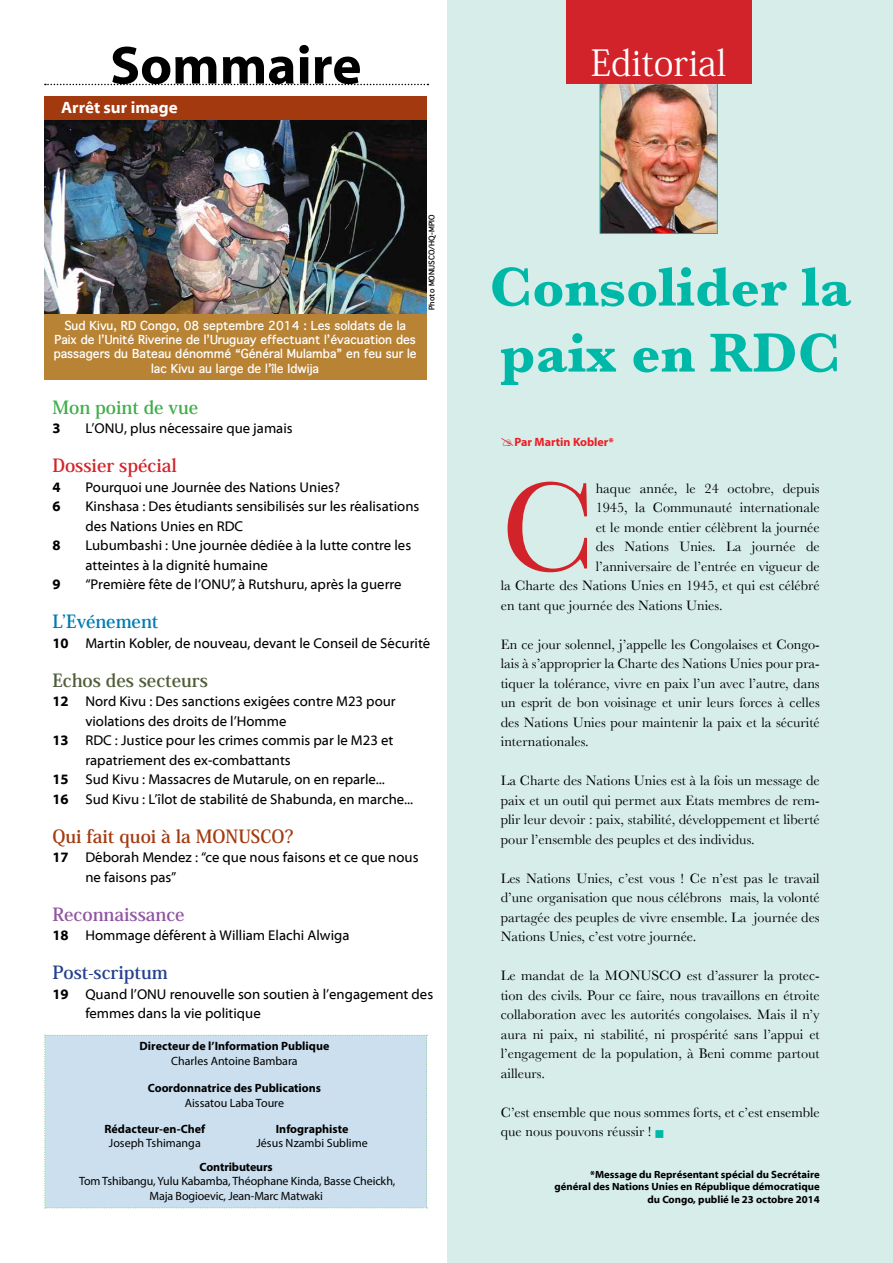
<style>
.page{position:relative;width:893px;height:1263px;background:#fff}
.page>*{position:absolute;margin:0;border:0;box-sizing:border-box;transform-origin:0 0}
.t1{font:132px "Baskerville";color:#d2232a}
.t2{font:700 57px/66px "Baskerville";color:#00b8a8}
.t3{font:700 54px "Myriad Web Pro";color:#000}
.t4{font:36px "Koz Min Pro";color:#fff}
.t5{font:700 18px "Koz Min Pro";color:#a33a0f}
.t6{font:700 18px "Koz Min Pro";color:#505c39}
.t7{font:700 18px "Koz Min Pro";color:#d2232a}
.t8{font:700 18px "Koz Min Pro";color:#9055a2}
.t9{font:700 18px "Koz Min Pro";color:#41ad49}
.t10{font:700 18px "Koz Min Pro";color:#25408f}
.t11{font:700 18px "Koz Min Pro";color:#007cb2}
.t12{font:700 16.5px "Myriad Web Pro";color:#fff}
.t13{font:14.25px/19.5px "Baskerville";color:#000;text-align:justify}
.t14{font:14.25px/19.5px "Myriad Web Pro";color:#000}
.t15{font:700 14.25px "Myriad Web Pro";color:#000}
.t16{font:700 12px/14.4px "Thonburi";letter-spacing:-.01em;color:#fff;text-align:center}
.t17{font:12px/14.4px "Myriad Pro";letter-spacing:-.005em;color:#000;text-align:center}
.t18{font:700 12px "Myriad Pro";color:#000}
.t19{font:700 12px "Myriad Pro";color:#ed1d24}
.t20{font:700 10.5px/12.6px "Myriad Web Pro";color:#000;text-align:right}
.t21{font:700 7.5px "Thonburi";color:#000}
.s1{font-weight:700}
.s2{color:#00b8a8}
</style>
<div class="page">
<div style="left:448px;top:0;width:445px;height:1263px;background:#d6ede9"></div>
<img style="left:602px;top:84px;width:114px;height:148px">
<div style="left:600px;top:81px;width:118px;height:153px;border:1px solid #00b8a8"></div>
<div style="left:566px;top:0;width:185px;height:84px;background:#d2232a"></div>
<svg style="left:45px;top:84px;width:383px;height:1px"></svg>
<div style="left:44px;top:96px;width:382px;height:24px;background:#a33a0f"></div>
<div style="left:44px;top:1035px;width:383px;height:173px;background:#cbdfee"></div>
<div style="left:44px;top:314px;width:382px;height:66px;background:#b98335"></div>
<img style="left:44px;top:120px;width:382px;height:194px">
<h3 class="t3" style="left:110px;top:36px;width:253px">Sommaire</h3>
<p class="t12" style="left:61px;top:98px;width:118px">Arrêt sur image</p>
<p class="t16" style="left:54px;top:318px;width:365px">Sud Kivu, RD Congo, 08 septembre 2014 : Les soldats de la Paix de l’Unité Riverine de l’Uruguay effectuant l’évacuation des passagers du Bateau dénommé “Général Mulamba” en feu sur le lac Kivu au large de l’île Idwija</p>
<p class="t21" style="left:426px;top:310px;width:97px;rotate:-90deg">Photo MONUSCO/HQ-MPIO</p>
<p class="t9" style="left:52px;top:394px;width:147px">Mon point de vue</p>
<p class="t15" style="left:52px;top:421px;width:10px">3</p>
<p class="t14" style="left:85px;top:419px;width:209px">L’ONU, plus nécessaire que jamais</p>
<p class="t7" style="left:52px;top:453px;width:126px">Dossier spécial</p>
<p class="t15" style="left:52px;top:479px;width:10px">4</p>
<p class="t14" style="left:85px;top:478px;width:256px">Pourquoi une Journée des Nations Unies?</p>
<p class="t15" style="left:52px;top:499px;width:10px">6</p>
<p class="t14" style="left:85px;top:497px;width:335px">Kinshasa : Des étudiants sensibilisés sur les réalisations des Nations Unies en RDC</p>
<p class="t15" style="left:52px;top:538px;width:10px">8</p>
<p class="t14" style="left:85px;top:536px;width:327px">Lubumbashi : Une journée dédiée à la lutte contre les atteintes à la dignité humaine</p>
<p class="t15" style="left:52px;top:577px;width:10px">9</p>
<p class="t14" style="left:85px;top:575px;width:318px">“Première fête de l’ONU”, à Rutshuru, après la guerre</p>
<p class="t11" style="left:52px;top:609px;width:108px">L’Evénement</p>
<p class="t14" style="left:52px;top:634px;width:379px"><span class="s1">10</span> Martin Kobler, de nouveau, devant le Conseil de Sécurité</p>
<p class="t6" style="left:52px;top:667px;width:157px">Echos des secteurs</p>
<p class="t14" style="left:52px;top:692px;width:345px"><span class="s1">12</span> Nord Kivu : Des sanctions exigées contre M23 pour</p>
<p class="t14" style="left:85px;top:712px;width:203px">violations des droits de l’Homme</p>
<p class="t14" style="left:52px;top:731px;width:342px"><span class="s1">13</span> RDC : Justice pour les crimes commis par le M23 et</p>
<p class="t14" style="left:85px;top:751px;width:207px">rapatriement des ex-combattants</p>
<p class="t14" style="left:52px;top:770px;width:334px"><span class="s1">15</span> Sud Kivu : Massacres de Mutarule, on en reparle...</p>
<p class="t14" style="left:52px;top:790px;width:362px"><span class="s1">16</span> Sud Kivu : L’îlot de stabilité de Shabunda, en marche...</p>
<p class="t5" style="left:52px;top:823px;width:243px">Qui fait quoi à la MONUSCO?</p>
<p class="t14" style="left:85px;top:848px;width:335px;text-indent:-33px"><span class="s1">17</span> Déborah Mendez : “ce que nous faisons et ce que nous ne faisons pas”</p>
<p class="t8" style="left:52px;top:901px;width:134px">Reconnaissance</p>
<p class="t14" style="left:52px;top:926px;width:299px"><span class="s1">18</span> Hommage déférent à William Elachi Alwiga</p>
<p class="t10" style="left:52px;top:960px;width:117px">Post-scriptum</p>
<p class="t14" style="left:85px;top:985px;width:349px;text-indent:-33px"><span class="s1">19</span> Quand l’ONU renouvelle son soutien à l’engagement des femmes dans la vie politique</p>
<p class="t18" style="left:140px;top:1038px;width:191px">Directeur de l’Information Publique</p>
<p class="t17" style="left:171px;top:1053px;width:128px">Charles Antoine Bambara</p>
<p class="t18" style="left:148px;top:1080px;width:175px">Coordonnatrice des Publications</p>
<p class="t17" style="left:185px;top:1095px;width:101px">Aissatou Laba Toure</p>
<p class="t18" style="left:104px;top:1121px;width:102px">Rédacteur-en-Chef</p>
<p class="t17" style="left:109px;top:1136px;width:93px">Joseph Tshimanga</p>
<p class="t18" style="left:276px;top:1121px;width:74px">Infographiste</p>
<p class="t17" style="left:257px;top:1136px;width:113px">Jésus Nzambi Sublime</p>
<p class="t18" style="left:200px;top:1159px;width:75px">Contributeurs</p>
<p class="t17" style="left:79px;top:1174px;width:318px">Tom Tshibangu, Yulu Kabamba, Théophane Kinda, Basse Cheickh,<br>Maja Bogioevic, Jean-Marc Matwaki</p>
<h3 class="t4" style="left:591px;top:38px;width:137px">Editorial</h3>
<h2 class="t2" style="left:490px;top:254px;width:363px">Consolider la paix en RDC</h2>
<p class="t19" style="left:514px;top:434px;width:101px">Par Martin Kobler*</p>
<h1 class="t1" style="left:501px;top:450px;width:96px">C</h1>
<p class="t13" style="left:596px;top:478px;width:225px">haque année, le 24 octobre, depuis</p>
<p class="t13" style="left:596px;top:498px;width:225px">1945, la Communauté internationale</p>
<p class="t13" style="left:596px;top:517px;width:225px">et le monde entier célèbrent la journée</p>
<p class="t13" style="left:596px;top:537px;width:225px">des Nations Unies. La journée de</p>
<p class="t13" style="left:596px;top:556px;width:225px">l’anniversaire de l’entrée en vigueur de</p>
<p class="t13" style="left:501px;top:576px;width:320px">la Charte des Nations Unies en 1945, et qui est célébré</p>
<p class="t13" style="left:501px;top:595px;width:223px">en tant que journée des Nations Unies.</p>
<p class="t13" style="left:501px;top:634px;width:320px">En ce jour solennel, j’appelle les Congolaises et Congo&shy;lais à s’approprier la Charte des Nations Unies pour pra&shy;tiquer la tolérance, vivre en paix l’un avec l’autre, dans un esprit de bon voisinage et unir leurs forces à celles des Nations Unies pour maintenir la paix et la sécurité internationales.</p>
<p class="t13" style="left:501px;top:771px;width:320px">La Charte des Nations Unies est à la fois un message de paix et un outil qui permet aux Etats membres de rem&shy;plir leur devoir : paix, stabilité, développement et liberté pour l’ensemble des peuples et des individus.</p>
<p class="t13" style="left:501px;top:868px;width:320px">Les Nations Unies, c’est vous ! Ce n’est pas le travail d’une organisation que nous célébrons mais, la volonté partagée des peuples de vivre ensemble. La journée des Nations Unies, c’est votre journée.</p>
<p class="t13" style="left:501px;top:966px;width:320px">Le mandat de la MONUSCO est d’assurer la protec&shy;tion des civils. Pour ce faire, nous travaillons en étroite collaboration avec les autorités congolaises. Mais il n’y aura ni paix, ni stabilité, ni prospérité sans l’appui et l’engagement de la population, à Beni comme partout ailleurs.</p>
<p class="t13" style="left:501px;top:1102px;width:320px">C’est ensemble que nous sommes forts, et c’est ensemble que nous pouvons réussir ! <span class="s2">■</span></p>
<p class="t20" style="left:554px;top:1168px;width:267px">*Message du Représentant spécial du Secrétaire général des Nations Unies en République démocratique du Congo, publié le 23 octobre 2014</p>
</div>
